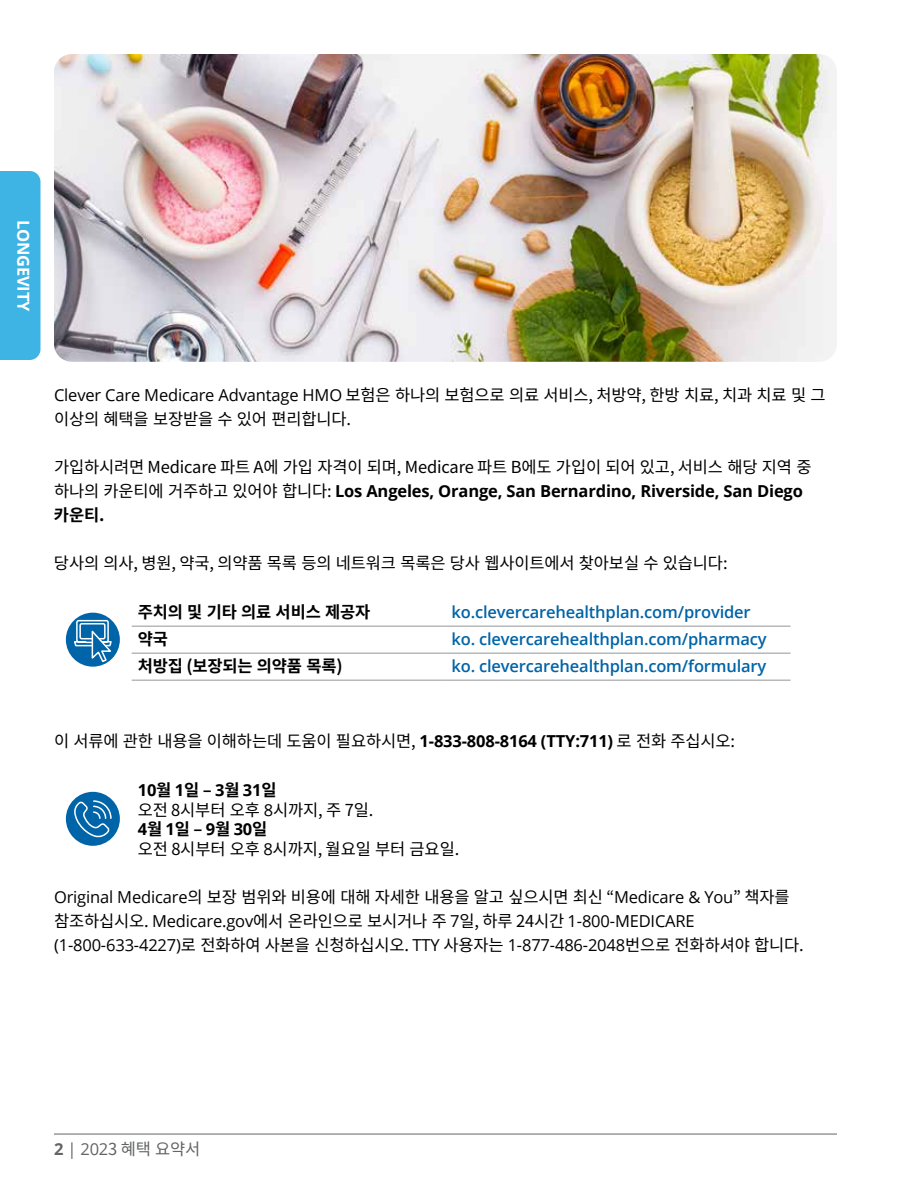
<style>
.page{position:relative;width:918px;height:1188px;background:#fff}
.page>*{position:absolute;margin:0;border:0;box-sizing:border-box;transform-origin:0 0}
.t1{font:16.5px/24px "Noto Sans CJ Kkr";letter-spacing:-.01em;color:#000}
.t2{font:600 16.5px "Open Sans";letter-spacing:-.01em;color:#0064a8}
.t3{font:700 16.5px "Open Sans";letter-spacing:-.01em;color:#000}
.t4{font:16.5px "Open Sans";letter-spacing:-.01em;color:#000}
.t5{font:700 16.5px "Noto Sans CJ Kkr";letter-spacing:-.01em;color:#000}
.t6{font:16.5px "Noto Sans CJ Kkr";color:#636466}
.t7{font:700 16.5px "Open Sans";letter-spacing:-.01em;color:#fff}
.s1{font-family:"Open Sans"}
.s2{font-family:"Noto Sans CJ Kkr";font-weight:400}
.s3{font-family:"Open Sans";font-weight:700}
.s4{font-family:"Noto Sans CJ Kkr"}
</style>
<div class="page">
<div style="left:0;top:171px;width:40px;height:189px;background:#3eb4e4"></div>
<hr style="left:54px;top:1134px;width:783px;height:1px;background:#636466">
<hr style="left:132px;top:626px;width:314px;height:1px;background:#939598">
<hr style="left:446px;top:626px;width:345px;height:1px;background:#939598">
<hr style="left:132px;top:653px;width:314px;height:1px;background:#939598">
<hr style="left:446px;top:653px;width:345px;height:1px;background:#939598">
<hr style="left:132px;top:680px;width:314px;height:1px;background:#939598">
<hr style="left:446px;top:680px;width:345px;height:1px;background:#939598">
<div style="left:66px;top:613px;width:54px;height:54px;background:#0064a8;border-radius:50%"></div>
<svg style="left:73px;top:619px;width:41px;height:44px"></svg>
<div style="left:66px;top:792px;width:54px;height:54px;background:#0064a8;border-radius:50%"></div>
<svg style="left:73px;top:800px;width:39px;height:38px"></svg>
<img style="left:54px;top:54px;width:783px;height:308px">
<p class="t7" style="left:35px;top:220px;width:93px;rotate:90deg">LONGEVITY</p>
<p class="t1" style="left:54px;top:383px;width:773px"><span class="s1">Clever Care Medicare Advantage HMO</span> 보험은 하나의 보험으로 의료 서비스, 처방약, 한방 치료, 치과 치료 및 그 이상의 혜택을 보장받을 수 있어 편리합니다.</p>
<p class="t1" style="left:54px;top:455px;width:759px">가입하시려면 Medicare 파트 A에 가입 자격이 되며, Medicare 파트 B에도 가입이 되어 있고, 서비스 해당 지역 중</p>
<p class="t3" style="left:54px;top:480px;width:751px"><span class="s2">하나의 카운티에 거주하고 있어야 합니다:</span> Los Angeles, Orange, San Bernardino, Riverside, San Diego</p>
<p class="t5" style="left:54px;top:506px;width:52px">카운티.</p>
<p class="t1" style="left:54px;top:551px;width:675px">당사의 의사, 병원, 약국, 의약품 목록 등의 네트워크 목록은 당사 웹사이트에서 찾아보실 수 있습니다:</p>
<p class="t5" style="left:138px;top:603px;width:234px">주치의 및 기타 의료 서비스 제공자</p>
<p class="t2" style="left:452px;top:600px;width:301px">ko.clevercarehealthplan.com/provider</p>
<p class="t5" style="left:138px;top:630px;width:32px">약국</p>
<p class="t2" style="left:452px;top:627px;width:317px">ko. clevercarehealthplan.com/pharmacy</p>
<p class="t5" style="left:138px;top:657px;width:206px">처방집 (보장되는 의약품 목록)</p>
<p class="t2" style="left:452px;top:654px;width:316px">ko. clevercarehealthplan.com/formulary</p>
<p class="t1" style="left:54px;top:729px;width:683px">이 서류에 관한 내용을 이해하는데 도움이 필요하시면, <span class="s3">1-833-808-8164 (TTY:711)</span> 로 전화 주십시오:</p>
<p class="t3" style="left:138px;top:778px;width:140px">10<span class="s4">월</span> 1<span class="s4">일 –</span> 3<span class="s4">월</span> 31<span class="s4">일</span></p>
<p class="t1" style="left:138px;top:798px;width:237px">오전 8시부터 오후 <span class="s1">8</span>시까지, 주 7일.</p>
<p class="t3" style="left:138px;top:818px;width:131px">4<span class="s4">월</span> 1<span class="s4">일 –</span> 9<span class="s4">월</span> 30<span class="s4">일</span></p>
<p class="t1" style="left:138px;top:837px;width:323px">오전 8시부터 오후 <span class="s1">8</span>시까지, 월요일 부터 금요일.</p>
<p class="t1" style="left:54px;top:885px;width:737px"><span class="s1">Original Medicare</span>의 보장 범위와 비용에 대해 자세한 내용을 알고 싶으시면 최신 “<span class="s1">Medicare &amp; You</span>” 책자를 참조하십시오. <span class="s1">Medicare.gov</span>에서 온라인으로 보시거나 주 <span class="s1">7</span>일, 하루 24시간 <span class="s1">1-800-MEDICARE</span></p>
<p class="t4" style="left:54px;top:934px;width:751px">(1-800-633-4227)<span class="s4">로 전화하여 사본을 신청하십시오.</span> TTY <span class="s4">사용자는</span> 1-877-486-2048<span class="s4">번으로 전화하셔야 합니다.</span></p>
<p class="t6" style="left:54px;top:1140px;width:148px"><span class="s3">2</span> <span class="s1">| 202</span>3 혜택 요약서</p>
</div>
